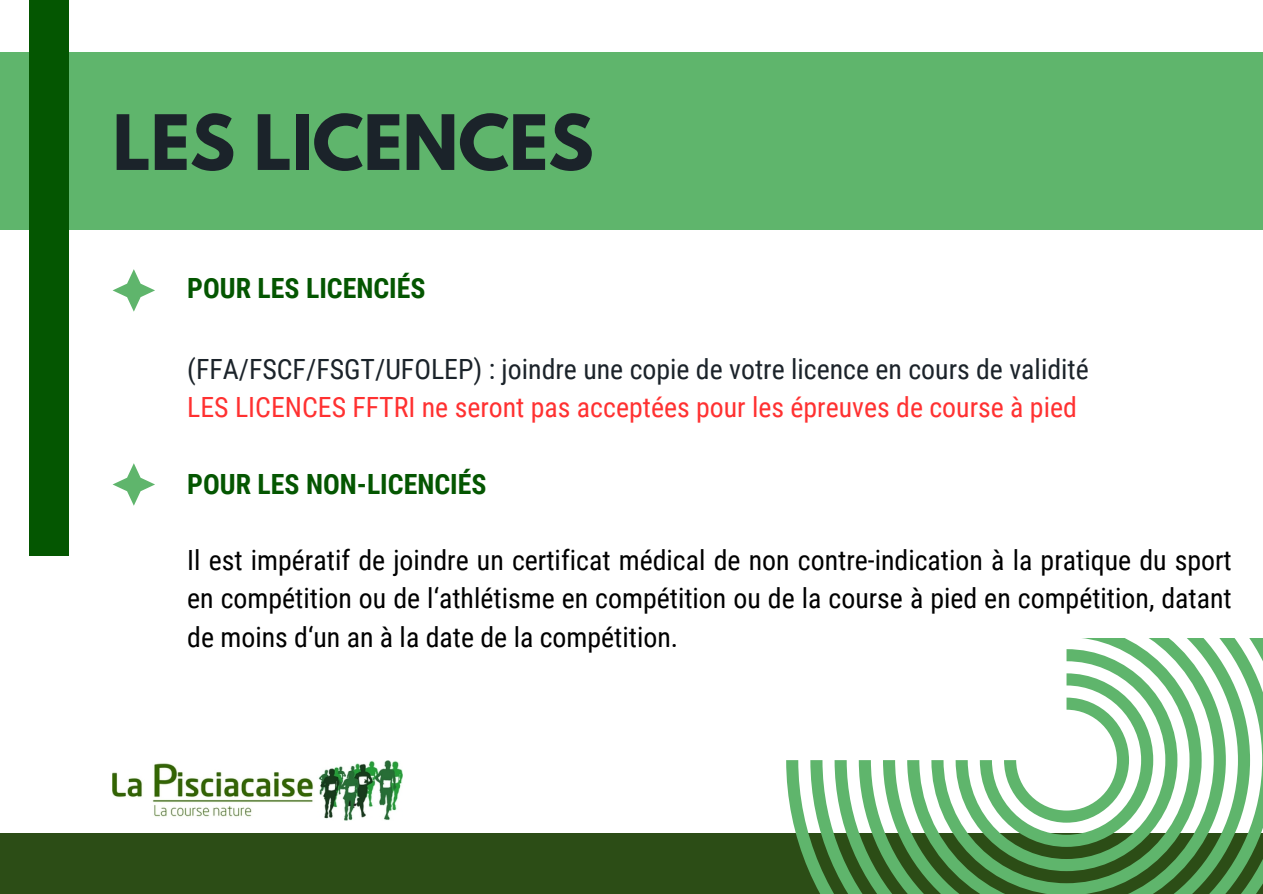
<style>
.page{position:relative;width:1263px;height:894px;background:#fff}
.page>*{position:absolute;margin:0;border:0;box-sizing:border-box;transform-origin:0 0}
.t1{font:700 67.5px "League Spartan";color:#1b232a}
.t2{font:27.9px/38.2px "Roboto Condensed";color:#000;text-align:justify}
.t3{font:27.9px "Roboto Condensed";color:#1b232a}
.t4{font:27.9px "Roboto Condensed";color:#ff3131}
.t5{font:700 27.9px "Roboto Condensed";color:#045601}
</style>
<div class="page">
<div style="left:0;top:832px;width:1263px;height:61px;background:#2c4d16"></div>
<svg style="left:787px;top:760px;width:23px;height:113px"></svg>
<svg style="left:810px;top:760px;width:25px;height:133px;fill:#5fb56c"></svg>
<svg style="left:835px;top:760px;width:24px;height:133px;fill:#5fb56c"></svg>
<svg style="left:859px;top:638px;width:404px;height:255px"></svg>
<svg style="left:883px;top:638px;width:367px;height:255px"></svg>
<svg style="left:907px;top:638px;width:319px;height:255px"></svg>
<svg style="left:931px;top:638px;width:271px;height:255px"></svg>
<svg style="left:956px;top:649px;width:221px;height:221px"></svg>
<svg style="left:980px;top:673px;width:173px;height:173px"></svg>
<img style="left:113px;top:760px;width:290px;height:60px">
<div style="left:0;top:52px;width:1263px;height:177px;background:#5fb56c"></div>
<div style="left:29px;top:0;width:40px;height:555px;background:#045601"></div>
<svg style="left:113px;top:269px;width:42px;height:42px"></svg>
<svg style="left:113px;top:463px;width:42px;height:42px"></svg>
<p class="t1" style="left:113px;top:109px;width:483px">LES LICENCES</p>
<p class="t5" style="left:187px;top:272px;width:240px">POUR LES LICENCIÉS</p>
<p class="t3" style="left:187px;top:353px;width:903px">(FFA/FSCF/FSGT/UFOLEP) : joindre une copie de votre licence en cours de validité</p>
<p class="t4" style="left:187px;top:391px;width:891px">LES LICENCES FFTRI ne seront pas acceptées pour les épreuves de course à pied</p>
<p class="t5" style="left:187px;top:467px;width:301px">POUR LES NON-LICENCIÉS</p>
<p class="t2" style="left:187px;top:541px;width:1046px">Il est impératif de joindre un certificat médical de non contre-indication à la pratique du sport en compétition ou de l‘athlétisme en compétition ou de la course à pied en compétition, datant de moins d‘un an à la date de la compétition.</p>
</div>
